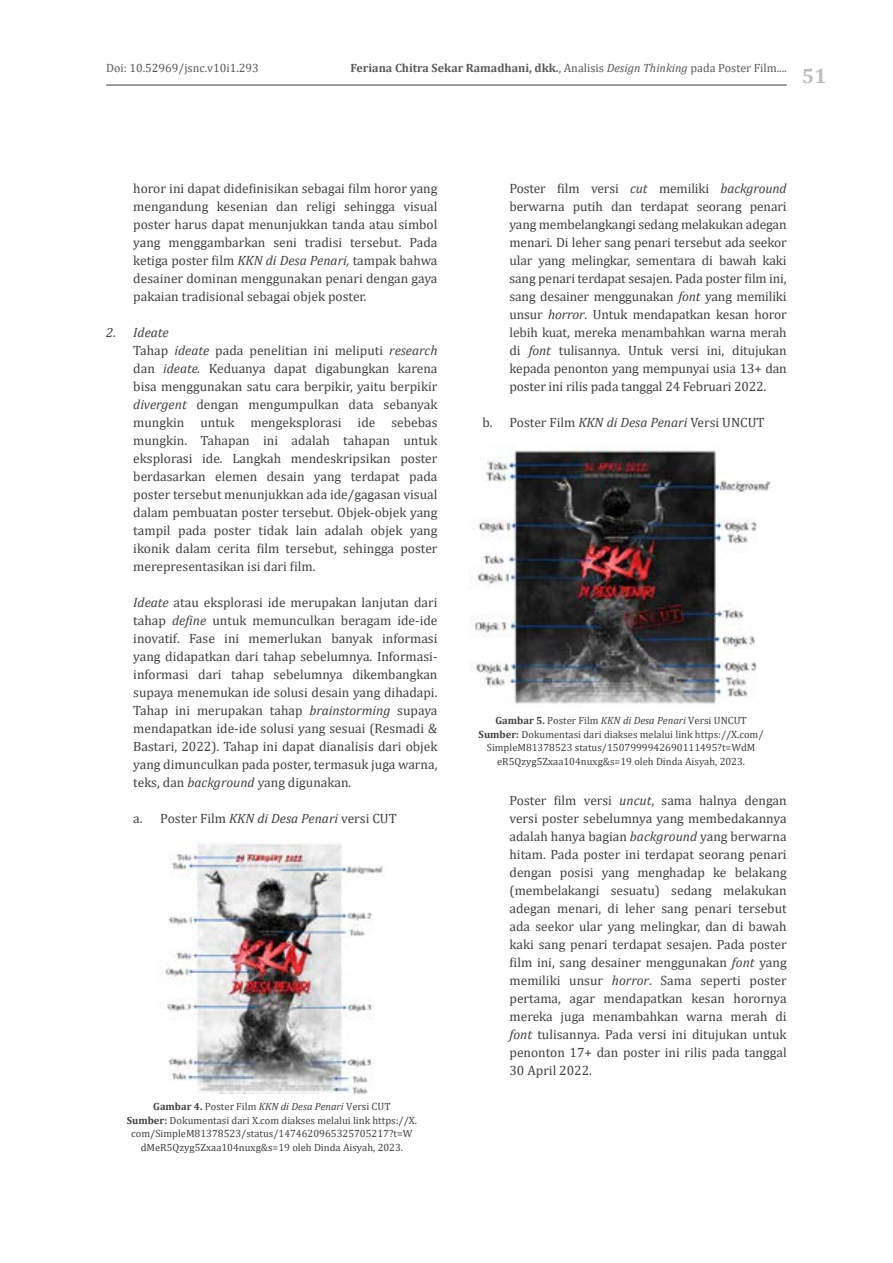
<style>
.page{position:relative;width:893px;height:1263px;background:#fff}
.page>*{position:absolute;margin:0;border:0;box-sizing:border-box;transform-origin:0 0}
.t1{font:700 21px "Cambria";color:#bcbec0}
.t2{font:13.5px/18px "Cambria";color:#414042;text-align:justify}
.t3{font:700 12px "Cambria";color:#58595b}
.t4{font:12px "Cambria";color:#58595b}
.t5{font:10.5px/13.5px "Cambria";color:#414042;text-align:center}
.s1{font-weight:400}
.s2{font-weight:400;font-style:italic}
.s3{font-style:italic}
.s4{font-weight:700}
</style>
<div class="page">
<img style="left:165px;top:841px;width:218px;height:252px">
<img style="left:471px;top:445px;width:300px;height:260px">
<hr style="left:106px;top:85px;width:681px;height:1px;background:#414042">
<p class="t4" style="left:106px;top:60px;width:154px">Doi: 10.52969/jsnc.v10i1.293</p>
<p class="t3" style="left:351px;top:59px;width:438px">Feriana Chitra Sekar Ramadhani, dkk.<span class="s1">, Analisis</span> <span class="s2">Design Thinking</span> <span class="s1">pada Poster Film....</span></p>
<h1 class="t1" style="left:802px;top:61px;width:26px">51</h1>
<p class="t2" style="left:133px;top:179px;width:306px">horor ini dapat didefinisikan sebagai film horor yang mengandung kesenian dan religi sehingga visual poster harus dapat menunjukkan tanda atau simbol yang menggambarkan seni tradisi tersebut. Pada ketiga poster film <span class="s3">KKN di Desa Penari,</span> tampak bahwa desainer dominan menggunakan penari dengan gaya pakaian tradisional sebagai objek poster.</p>
<p class="t2" style="left:133px;top:323px;width:306px;text-align:left;text-indent:-27px"><span class="s3">2. Ideate<br></span>Tahap <span class="s3">ideate</span> pada penelitian ini meliputi <span class="s3">research </span>dan <span class="s3">ideate.</span> Keduanya dapat digabungkan karena bisa menggunakan satu cara berpikir, yaitu berpikir <span class="s3">divergent</span> dengan mengumpulkan data sebanyak mungkin untuk mengeksplorasi ide sebebas mungkin. Tahapan ini adalah tahapan untuk eksplorasi ide. Langkah mendeskripsikan poster berdasarkan elemen desain yang terdapat pada poster tersebut menunjukkan ada ide/gagasan visual dalam pembuatan poster tersebut. Objek-objek yang tampil pada poster tidak lain adalah objek yang ikonik dalam cerita film tersebut, sehingga poster merepresentasikan isi dari film.</p>
<p class="t2" style="left:133px;top:593px;width:306px"><span class="s3">Ideate</span> atau eksplorasi ide merupakan lanjutan dari tahap <span class="s3">define</span> untuk memunculkan beragam ide-ide inovatif. Fase ini memerlukan banyak informasi yang didapatkan dari tahap sebelumnya. Informasi&shy;informasi dari tahap sebelumnya dikembangkan supaya menemukan ide solusi desain yang dihadapi.<br>Tahap ini merupakan tahap <span class="s3">brainstorming</span> supaya mendapatkan ide-ide solusi yang sesuai (Resmadi &amp; Bastari, 2022). Tahap ini dapat dianalisis dari objek yang dimunculkan pada poster, termasuk juga warna, teks, dan <span class="s3">background</span> yang digunakan.</p>
<p class="t2" style="left:133px;top:809px;width:265px">a. Poster Film <span class="s3">KKN di Desa Penari</span> versi CUT</p>
<p class="t5" style="left:127px;top:1100px;width:292px"><span class="s4">Gambar 4.</span> Poster Film <span class="s3">KKN di Desa Penari</span> Versi CUT<br><span class="s4">Sumber:</span> Dokumentasi dari X.com diakses melalui link https://X. com/SimpleM81378523/status/1474620965325705217?t=W dMeR5Qzyg5Zxaa104nuxg&amp;s=19 oleh Dinda Aisyah, 2023.</p>
<p class="t2" style="left:509px;top:179px;width:279px">Poster film versi <span class="s3">cut</span> memiliki <span class="s3">background </span>berwarna putih dan terdapat seorang penari yang membelangkangi sedang melakukan adegan menari. Di leher sang penari tersebut ada seekor ular yang melingkar, sementara di bawah kaki sang penari terdapat sesajen. Pada poster film ini, sang desainer menggunakan <span class="s3">font</span> yang memiliki unsur <span class="s3">horror</span>. Untuk mendapatkan kesan horor lebih kuat, mereka menambahkan warna merah di <span class="s3">font</span> tulisannya. Untuk versi ini, ditujukan kepada penonton yang mempunyai usia 13+ dan poster ini rilis pada tanggal 24 Februari 2022.</p>
<p class="t2" style="left:482px;top:413px;width:284px">b. Poster Film <span class="s3">KKN di Desa Penari</span> Versi UNCUT</p>
<p class="t5" style="left:479px;top:714px;width:286px"><span class="s4">Gambar 5.</span> Poster Film <span class="s3">KKN di Desa Penari</span> Versi UNCUT <span class="s4">Sumber:</span> Dokumentasi dari diakses melalui link https://X.com/ SimpleM81378523 status/1507999942690111495?t=WdM eR5Qzyg5Zxaa104nuxg&amp;s=19 oleh Dinda Aisyah, 2023.</p>
<p class="t2" style="left:509px;top:791px;width:279px">Poster film versi <span class="s3">uncut</span>, sama halnya dengan versi poster sebelumnya yang membedakannya adalah hanya bagian <span class="s3">background</span> yang berwarna hitam. Pada poster ini terdapat seorang penari dengan posisi yang menghadap ke belakang (membelakangi sesuatu) sedang melakukan adegan menari, di leher sang penari tersebut ada seekor ular yang melingkar, dan di bawah kaki sang penari terdapat sesajen. Pada poster film ini, sang desainer menggunakan <span class="s3">font</span> yang memiliki unsur <span class="s3">horror</span>. Sama seperti poster pertama, agar mendapatkan kesan horornya mereka juga menambahkan warna merah di <span class="s3">font</span> tulisannya. Pada versi ini ditujukan untuk penonton 17+ dan poster ini rilis pada tanggal 30 April 2022.</p>
</div>
